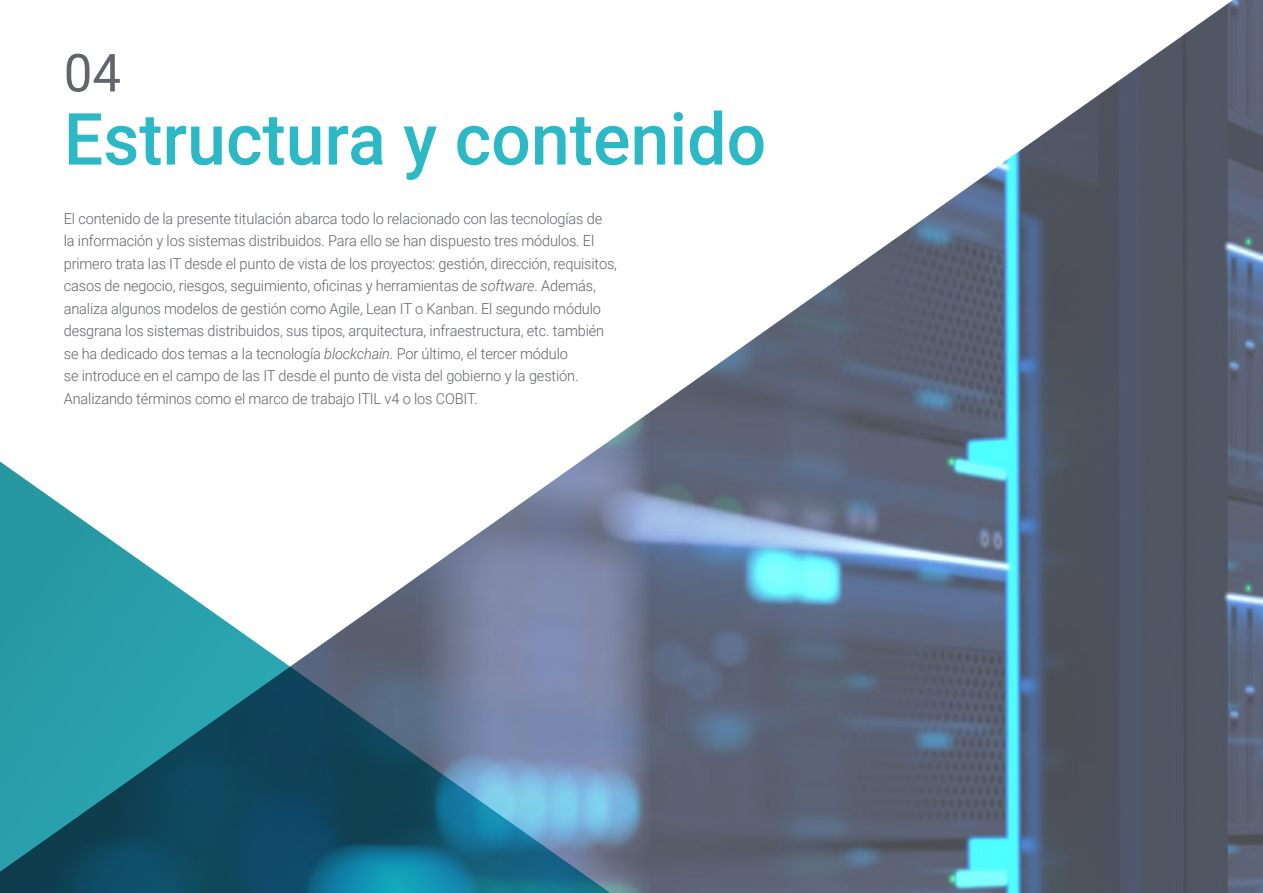
<style>
.page{position:relative;width:1263px;height:893px;background:#fff}
.page>*{position:absolute;margin:0;border:0;box-sizing:border-box;transform-origin:0 0}
.t1{font:500 72px "Roboto";color:#2db8c5}
.t2{font:52.5px "Roboto";color:#61646a}
.t3{font:300 15px/22.5px "Roboto";letter-spacing:-.01em;color:#61646a}
.s1{font-style:italic}
</style>
<div class="page">
<img style="left:602px;top:0;width:661px;height:893px">
<svg style="left:0;top:446px;width:640px;height:447px"></svg>
<h2 class="t2" style="left:64px;top:36px;width:59px">04</h2>
<h1 class="t1" style="left:64px;top:89px;width:704px">Estructura y contenido</h1>
<p class="t3" style="left:64px;top:207px;width:555px">El contenido de la presente titulación abarca todo lo relacionado con las tecnologías de<br>la información y los sistemas distribuidos. Para ello se han dispuesto tres módulos. El primero trata las IT desde el punto de vista de los proyectos: gestión, dirección, requisitos, casos de negocio, riesgos, seguimiento, oficinas y herramientas de <span class="s1">software</span>. Además, analiza algunos modelos de gestión como Agile, Lean IT o Kanban. El segundo módulo desgrana los sistemas distribuidos, sus tipos, arquitectura, infraestructura, etc. también se ha dedicado dos temas a la tecnología <span class="s1">blockchain</span>. Por último, el tercer módulo<br>se introduce en el campo de las IT desde el punto de vista del gobierno y la gestión.<br>Analizando términos como el marco de trabajo ITIL v4 o los COBIT.</p>
</div>
